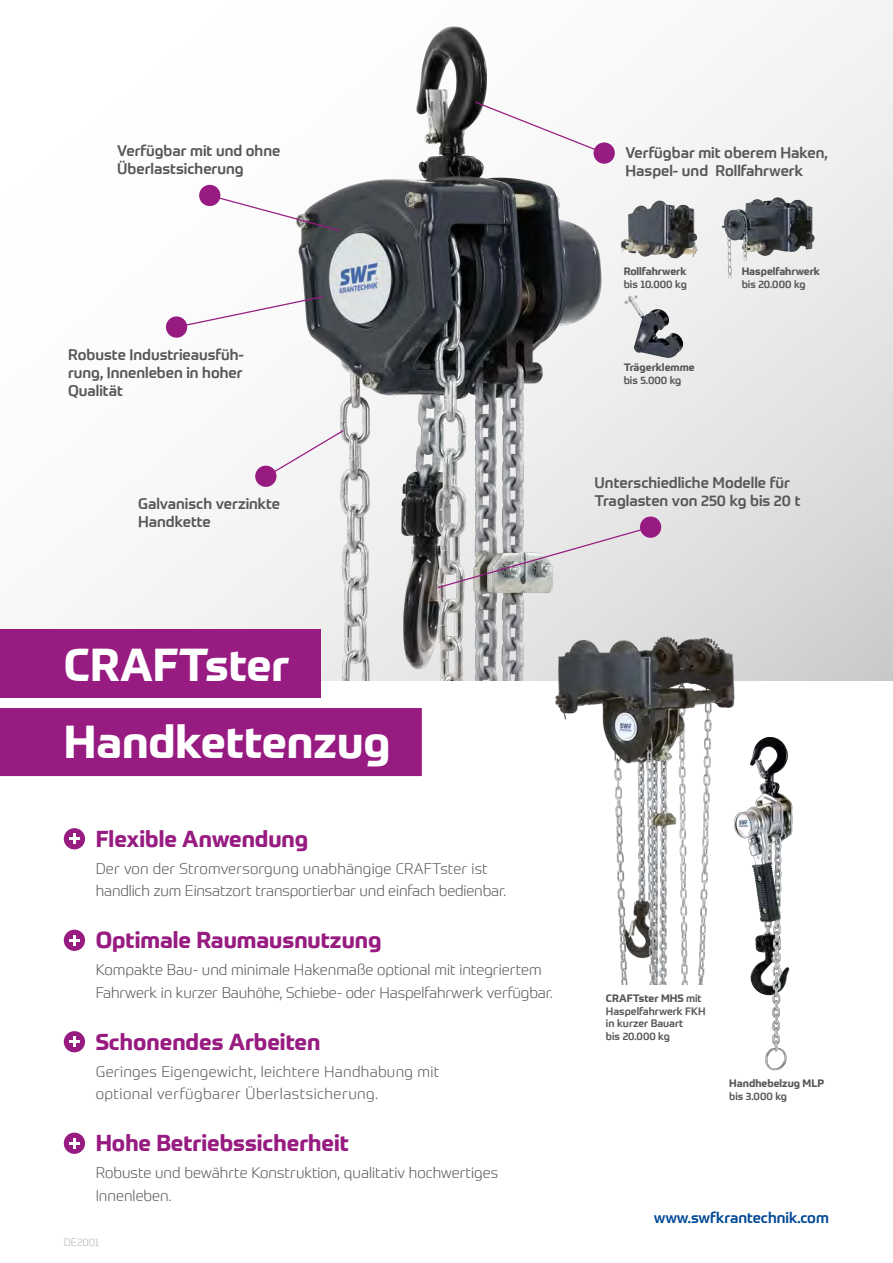
<style>
.page{position:relative;width:893px;height:1263px;background:#fff}
.page>*{position:absolute;margin:0;border:0;box-sizing:border-box;transform-origin:0 0}
.t1{font:700 45px/76.5px "Prometo";color:#fff}
.t2{font:700 22.5px "Prometo";color:#971b81}
.t3{font:300 15px/22.5px "Prometo";color:#575756}
.t4{font:500 15px/18px "Prometo";color:#575756}
.t5{font:300 15px/22.5px "Prometo";letter-spacing:.02em;color:#575756}
.t6{font:500 15px "Prometo";color:#004996}
.t7{font:500 10.5px/12.6px "Prometo";color:#575756}
.t8{font:700 10.5px "Prometo";color:#575756}
.t9{font:300 10.5px "Prometo";color:#b3b2b2}
.s1{font-weight:700}
</style>
<div class="page">
<svg style="left:111px;top:0;width:782px;height:680px"></svg>
<div style="left:0;top:629px;width:321px;height:68px;background:#971b81"></div>
<div style="left:0;top:708px;width:422px;height:68px;background:#971b81"></div>
<div style="left:64px;top:828px;width:21px;height:21px;background:#971b81;border-radius:50%"></div>
<svg style="left:69px;top:833px;width:11px;height:11px"></svg>
<div style="left:64px;top:1132px;width:21px;height:22px;background:#971b81;border-radius:50%"></div>
<svg style="left:69px;top:1138px;width:11px;height:10px"></svg>
<div style="left:64px;top:930px;width:21px;height:21px;background:#971b81;border-radius:50%"></div>
<svg style="left:69px;top:935px;width:11px;height:10px"></svg>
<div style="left:64px;top:1031px;width:21px;height:21px;background:#971b81;border-radius:50%"></div>
<svg style="left:69px;top:1036px;width:11px;height:11px"></svg>
<img style="left:225px;top:0;width:453px;height:680px">
<svg style="left:208px;top:194px;width:134px;height:38px"></svg>
<div style="left:199px;top:185px;width:21px;height:21px;background:#971b81;border-radius:50%"></div>
<svg style="left:175px;top:295px;width:150px;height:34px"></svg>
<svg style="left:436px;top:526px;width:216px;height:63px;background:#c9c7c8"></svg>
<div style="left:640px;top:516px;width:21px;height:22px;background:#971b81;border-radius:50%"></div>
<div style="left:264px;top:429px;width:81px;height:49px;background:#f5f5f5"></div>
<div style="left:255px;top:466px;width:21px;height:21px;background:#971b81;border-radius:50%"></div>
<img style="left:621px;top:201px;width:77px;height:58px">
<img style="left:624px;top:295px;width:59px;height:63px">
<img style="left:721px;top:197px;width:57px;height:81px">
<svg style="left:474px;top:100px;width:132px;height:55px"></svg>
<div style="left:594px;top:142px;width:21px;height:22px;background:#971b81;border-radius:50%"></div>
<div style="left:166px;top:316px;width:21px;height:22px;background:#971b81;border-radius:50%"></div>
<img style="left:548px;top:612px;width:199px;height:372px">
<img style="left:713px;top:724px;width:80px;height:347px">
<p class="t4" style="left:117px;top:142px;width:165px">Verfügbar mit und ohne<br>Überlastsicherung</p>
<p class="t4" style="left:68px;top:345px;width:177px;text-align:justify">Robuste Industrieausfüh&shy;rung, Innenleben in hoher Qualität</p>
<p class="t4" style="left:625px;top:144px;width:204px">Verfügbar mit oberem Haken,<br>Haspel- und Rollfahrwerk</p>
<p class="t8" style="left:624px;top:265px;width:64px">Rollfahrwerk</p>
<p class="t7" style="left:624px;top:278px;width:65px">bis 10.000 kg</p>
<p class="t8" style="left:624px;top:361px;width:72px">Trägerklemme</p>
<p class="t7" style="left:624px;top:374px;width:59px">bis 5.000 kg</p>
<p class="t8" style="left:742px;top:265px;width:80px">Haspelfahrwerk</p>
<p class="t7" style="left:742px;top:278px;width:66px">bis 20.000 kg</p>
<p class="t4" style="left:595px;top:474px;width:197px">Unterschiedliche Modelle für</p>
<p class="t4" style="left:138px;top:495px;width:144px">Galvanisch verzinkte</p>
<p class="t4" style="left:595px;top:492px;width:207px">Traglasten von 250 kg bis 20 t</p>
<p class="t4" style="left:138px;top:513px;width:74px">Handkette</p>
<h1 class="t1" style="left:64px;top:627px;width:328px">CRAFTster<br>Handkettenzug</h1>
<h2 class="t2" style="left:96px;top:824px;width:214px">Flexible Anwendung</h2>
<p class="t3" style="left:96px;top:857px;width:412px">Der von der Stromversorgung unabhängige CRAFTster ist handlich zum Einsatzort transportierbar und einfach bedienbar.</p>
<h2 class="t2" style="left:96px;top:926px;width:287px">Optimale Raumausnutzung</h2>
<p class="t3" style="left:96px;top:958px;width:459px">Kompakte Bau- und minimale Hakenmaße optional mit integriertem<br>Fahrwerk in kurzer Bauhöhe, Schiebe- oder Haspelfahrwerk verfügbar.</p>
<h2 class="t2" style="left:96px;top:1027px;width:226px">Schonendes Arbeiten</h2>
<p class="t5" style="left:96px;top:1060px;width:345px">Geringes Eigengewicht, leichtere Handhabung mit optional verfügbarer Überlastsicherung.</p>
<h2 class="t2" style="left:96px;top:1129px;width:255px">Hohe Betriebssicherheit</h2>
<p class="t3" style="left:96px;top:1161px;width:404px">Robuste und bewährte Konstruktion, qualitativ hochwertiges<br>Innenleben.</p>
<p class="t9" style="left:64px;top:1235px;width:37px">DE2001</p>
<p class="t7" style="left:606px;top:992px;width:101px"><span class="s1">CRAFTster MHS</span> mit<br>Haspelfahrwerk FKH in kurzer Bauart<br>bis 20.000 kg</p>
<p class="t8" style="left:729px;top:1077px;width:96px">Handhebelzug MLP</p>
<p class="t7" style="left:729px;top:1090px;width:59px">bis 3.000 kg</p>
<p class="t6" style="left:654px;top:1208px;width:177px">www.swfkrantechnik.com</p>
</div>
